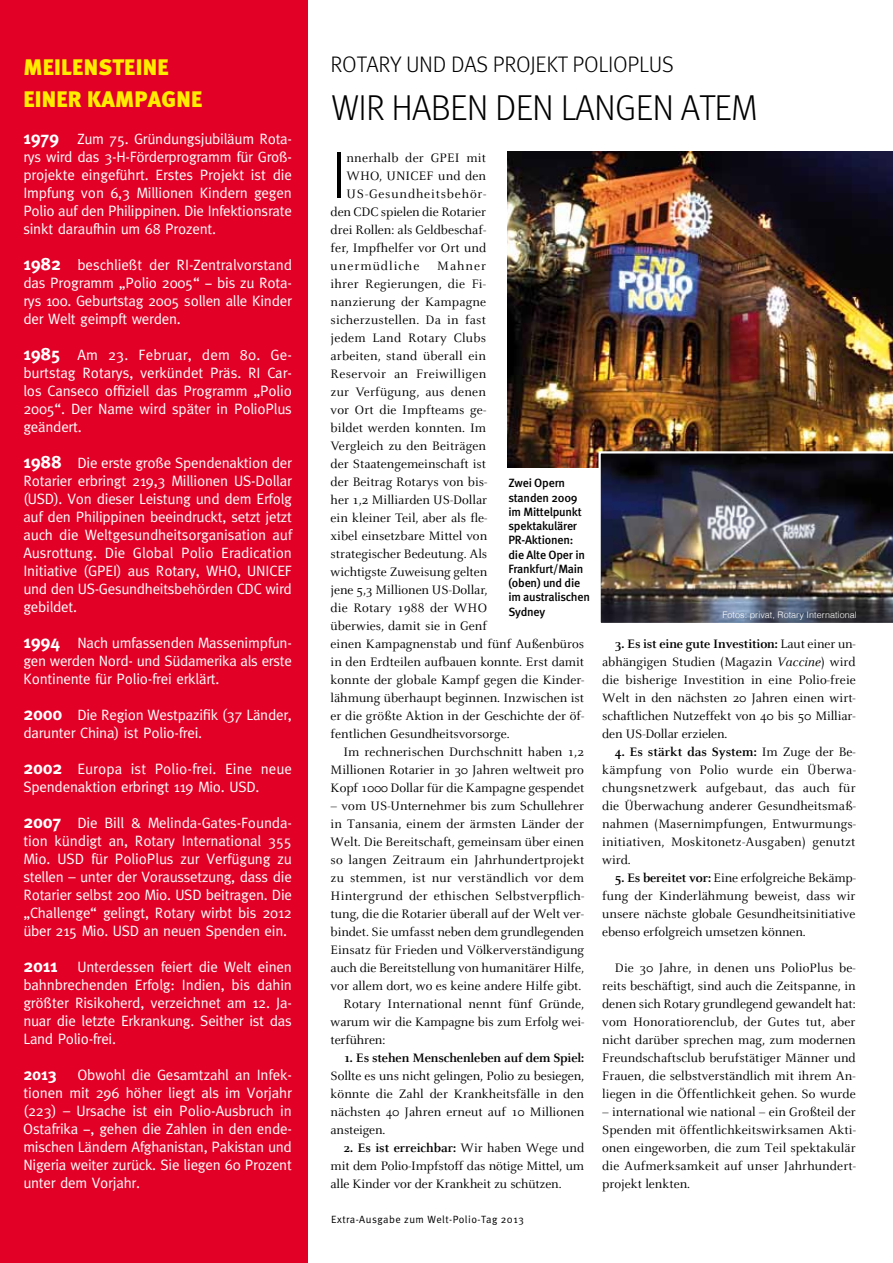
<style>
.page{position:relative;width:893px;height:1263px;background:#fff}
.page>*{position:absolute;margin:0;border:0;box-sizing:border-box;transform-origin:0 0}
.t1{font:300 65.7px "Meta";color:#000;scale:1.07 1}
.t2{font:300 36px "Meta";color:#000}
.t3{font:300 22.5px "Meta";letter-spacing:-.01em;color:#000}
.t4{font:900 22.5px/31.5px "Meta";letter-spacing:.01em;color:#ffed00}
.t5{font:700 18px "Meta";color:#fff}
.t6{font:700 16.5px "Meta";color:#fff}
.t7{font:15px/18px "Meta";letter-spacing:-.015em;color:#fff;text-align:justify}
.t8{font:13.5px/18px "Celeste";color:#000;text-align:justify}
.t9{font:700 13.5px "Celeste";letter-spacing:-.01em;color:#000}
.t10{font:13.5px "Celeste";letter-spacing:.06em;color:#000}
.t11{font:13.5px "Celeste";letter-spacing:.075em;color:#000}
.t12{font:500 12px/14.2px "Meta";letter-spacing:-.015em;color:#000}
.t13{font:10.5px "Meta Normal";letter-spacing:.045em;color:#000}
.t14{font:300 9px "Helvetica";letter-spacing:.005em;color:#fff}
.s1{font-weight:700;font-size:18px}
.s2{font-weight:700}
.s3{font-style:italic}
</style>
<div class="page">
<div style="left:0;top:0;width:308px;height:1263px;background:#e20026"></div>
<img style="left:507px;top:152px;width:386px;height:316px">
<img style="left:598px;top:451px;width:295px;height:172px">
<h3 class="t4" style="left:23px;top:52px;width:180px">MEILENSTEINE<br>EINER KAMPAGNE</h3>
<p class="t7" style="left:23px;top:130px;width:270px"><span class="s1">1979</span> Zum 75. Gründungsjubiläum Rota&shy;rys wird das 3-H-Förderprogramm für Groß&shy;projekte eingeführt. Erstes Projekt ist die Impfung von 6,3 Millionen Kindern gegen Polio auf den Philippinen. Die Infektionsrate sinkt daraufhin um 68 Prozent.</p>
<p class="t7" style="left:23px;top:256px;width:270px"><span class="s1">1982</span> beschließt der RI-Zentralvorstand das Programm „Polio 2005“ − bis zu Rota&shy;rys 100. Geburtstag 2005 sollen alle Kinder der Welt geimpft werden.</p>
<p class="t7" style="left:23px;top:346px;width:270px"><span class="s1">1985</span> Am 23. Februar, dem 80. Ge&shy;burtstag Rotarys, verkündet Präs. RI Car&shy;los Canseco offiziell das Programm „Polio 2005“. Der Name wird später in PolioPlus geändert.</p>
<p class="t7" style="left:23px;top:454px;width:270px"><span class="s1">1988</span> Die erste große Spendenaktion der Rotarier erbringt 219,3 Millionen US-Dollar (USD). Von dieser Leistung und dem Erfolg auf den Philippinen beeindruckt, setzt jetzt auch die Weltgesundheitsorganisation auf Ausrottung. Die Global Polio Eradication Initiative (GPEI) aus Rotary, WHO, UNICEF und den US-Gesundheitsbehörden CDC wird gebildet.</p>
<p class="t7" style="left:23px;top:634px;width:270px"><span class="s1">1994</span> Nach umfassenden Massenimpfun&shy;gen werden Nord- und Südamerika als erste Kontinente für Polio-frei erklärt.</p>
<p class="t7" style="left:23px;top:706px;width:270px"><span class="s1">2000</span> Die Region Westpazifik (37 Länder, darunter China) ist Polio-frei.</p>
<p class="t7" style="left:23px;top:760px;width:270px"><span class="s1">2002</span> Europa ist Polio-frei. Eine neue<br>Spendenaktion erbringt 119 Mio. USD.</p>
<p class="t7" style="left:23px;top:814px;width:270px"><span class="s1">2007</span> Die Bill &amp; Melinda-Gates-Founda&shy;tion kündigt an, Rotary International 355<br>Mio. USD für PolioPlus zur Verfügung zu stellen – unter der Voraussetzung, dass die Rotarier selbst 200 Mio. USD beitragen. Die „Challenge“ gelingt, Rotary wirbt bis 2012 über 215 Mio. USD an neuen Spenden ein.</p>
<h3 class="t5" style="left:23px;top:955px;width:36px">2011</h3>
<p class="t7" style="left:23px;top:958px;width:270px;text-indent:54px">Unterdessen feiert die Welt einen bahnbrechenden Erfolg: Indien, bis dahin größter Risikoherd, verzeichnet am 12. Ja&shy;nuar die letzte Erkrankung. Seither ist das Land Polio-frei.</p>
<p class="t6" style="left:23px;top:1064px;width:35px">2013</p>
<p class="t7" style="left:23px;top:1066px;width:270px;text-indent:54px">Obwohl die Gesamtzahl an Infek&shy;tionen mit 296 höher liegt als im Vorjahr (223) – Ursache ist ein Polio-Ausbruch in Ostafrika −, gehen die Zahlen in den ende&shy;mischen Ländern Afghanistan, Pakistan und Nigeria weiter zurück. Sie liegen 60 Prozent unter dem Vorjahr.</p>
<h3 class="t3" style="left:331px;top:51px;width:133px">ROTARY UND DAS</h3>
<h3 class="t3" style="left:493px;top:51px;width:49px">PROJEKT</h3>
<h3 class="t3" style="left:573px;top:51px;width:101px">POLIOPLUS</h3>
<h2 class="t2" style="left:332px;top:87px;width:80px">WIR HABEN</h2>
<h2 class="t2" style="left:495px;top:87px;width:19px">DEN</h2>
<h2 class="t2" style="left:561px;top:87px;width:19px">LANGEN</h2>
<h2 class="t2" style="left:681px;top:87px;width:39px">ATEM</h2>
<h1 class="t1" style="left:331px;top:138px;width:17px">I</h1>
<p class="t8" style="left:346px;top:149px;width:141px">nnerhalb der GPEI mit</p>
<p class="t8" style="left:346px;top:167px;width:141px">WHO, UNICEF und den</p>
<p class="t10" style="left:346px;top:187px;width:141px">US-Gesundheitsbehör-</p>
<p class="t8" style="left:331px;top:203px;width:157px">den CDC spielen die Rotarier</p>
<p class="t8" style="left:331px;top:221px;width:157px">drei Rollen: als Geldbeschaf-</p>
<p class="t8" style="left:331px;top:239px;width:157px">fer, Impfhelfer vor Ort und</p>
<p class="t11" style="left:331px;top:259px;width:90px">unermüdliche</p>
<p class="t8" style="left:331px;top:257px;width:255px;text-align:left;text-indent:107px">Mahner<br>ihrer Regierungen, die Fi-<br>nanzierung der Kampagne<br>sicherzustellen. Da in fast<br>jedem Land Rotary Clubs<br>arbeiten, stand überall ein<br>Reservoir an Freiwilligen<br>zur Verfügung, aus denen<br>vor Ort die Impfteams ge-<br>bildet werden konnten. Im<br>Vergleich zu den Beiträgen<br>der Staatengemeinschaft ist<br>der Beitrag Rotarys von bis-<br>her 1,2 Milliarden US-Dollar<br>ein kleiner Teil, aber als fle-<br>xibel einsetzbare Mittel von<br>strategischer Bedeutung. Als<br>wichtigste Zuweisung gelten<br>jene 5,3 Millionen US-Dollar,<br>die Rotary 1988 der WHO<br>überwies, damit sie in Genf<br>einen Kampagnenstab und fünf Außenbüros in den Erdteilen aufbauen konnte. Erst damit konnte der globale Kampf gegen die Kinder&shy;lähmung überhaupt beginnen. Inzwischen ist er die größte Aktion in der Geschichte der öf&shy;fentlichen Gesundheitsvorsorge.</p>
<p class="t8" style="left:331px;top:743px;width:255px;text-indent:13px">Im rechnerischen Durchschnitt haben 1,2<br>Millionen Rotarier in 30 Jahren weltweit pro Kopf 1000 Dollar für die Kampagne gespendet</p>
<p class="t8" style="left:331px;top:797px;width:255px">– vom US-Unternehmer bis zum Schullehrer</p>
<p class="t8" style="left:331px;top:815px;width:255px">in Tansania, einem der ärmsten Länder der</p>
<p class="t8" style="left:331px;top:833px;width:255px">Welt. Die Bereitschaft, gemeinsam über einen</p>
<p class="t8" style="left:331px;top:851px;width:255px">so langen Zeitraum ein Jahrhundertprojekt</p>
<p class="t8" style="left:331px;top:869px;width:255px">zu stemmen, ist nur verständlich vor dem</p>
<p class="t8" style="left:331px;top:887px;width:255px">Hintergrund der ethischen Selbstverpflich-</p>
<p class="t8" style="left:331px;top:905px;width:255px">tung, die die Rotarier überall auf der Welt ver-</p>
<p class="t8" style="left:331px;top:923px;width:255px">bindet. Sie umfasst neben dem grundlegenden</p>
<p class="t8" style="left:331px;top:941px;width:255px">Einsatz für Frieden und Völkerverständigung</p>
<p class="t8" style="left:331px;top:959px;width:255px">auch die Bereitstellung von humanitärer Hilfe,</p>
<p class="t8" style="left:331px;top:977px;width:252px">vor allem dort, wo es keine andere Hilfe gibt.</p>
<p class="t8" style="left:343px;top:995px;width:242px">Rotary International nennt fünf Gründe,</p>
<p class="t8" style="left:331px;top:1013px;width:255px">warum wir die Kampagne bis zum Erfolg wei-</p>
<p class="t8" style="left:331px;top:1031px;width:56px">terführen:</p>
<p class="t9" style="left:343px;top:1050px;width:242px">1. Es stehen Menschenleben auf dem Spiel:</p>
<p class="t8" style="left:331px;top:1067px;width:255px">Sollte es uns nicht gelingen, Polio zu besiegen, könnte die Zahl der Krankheitsfälle in den nächsten 40 Jahren erneut auf 10 Millionen ansteigen.</p>
<p class="t8" style="left:331px;top:1139px;width:255px;text-indent:13px"><span class="s2">2. Es ist erreichbar:</span> Wir haben Wege und mit dem Polio-Impfstoff das nötige Mittel, um alle Kinder vor der Krankheit zu schützen.</p>
<p class="t12" style="left:508px;top:476px;width:83px">Zwei Opern standen 2009 im Mittelpunkt spektakulärer<br>PR-Aktionen: die Alte Oper in<br>Frankfurt/Main (oben) und die im australischen<br>Sydney</p>
<p class="t14" style="left:722px;top:607px;width:136px">Fotos: privat, Rotary International</p>
<p class="t8" style="left:602px;top:635px;width:255px;text-indent:13px"><span class="s2">3. Es ist eine gute Investition:</span> Laut einer un&shy;abhängigen Studien (Magazin <span class="s3">Vaccine</span>) wird die bisherige Investition in eine Polio-freie Welt in den nächsten 20 Jahren einen wirt&shy;schaftlichen Nutzeffekt von 40 bis 50 Milliar&shy;den US-Dollar erzielen.</p>
<p class="t8" style="left:602px;top:743px;width:255px;text-indent:13px"><span class="s2">4. Es stärkt das System:</span> Im Zuge der Be&shy;kämpfung von Polio wurde ein Überwa&shy;chungsnetzwerk aufgebaut, das auch für die Überwachung anderer Gesundheitsmaß&shy;nahmen (Masernimpfungen, Entwurmungs&shy;initiativen, Moskitonetz-Ausgaben) genutzt wird.</p>
<p class="t8" style="left:602px;top:869px;width:255px;text-indent:13px"><span class="s2">5. Es bereitet vor:</span> Eine erfolgreiche Bekämp&shy;fung der Kinderlähmung beweist, dass wir unsere nächste globale Gesundheitsinitiative ebenso erfolgreich umsetzen können.</p>
<p class="t8" style="left:602px;top:959px;width:255px;text-indent:13px">Die 30 Jahre, in denen uns PolioPlus be&shy;reits beschäftigt, sind auch die Zeitspanne, in denen sich Rotary grundlegend gewandelt hat: vom Honoratiorenclub, der Gutes tut, aber nicht darüber sprechen mag, zum modernen Freundschaftsclub berufstätiger Männer und Frauen, die selbstverständlich mit ihrem An&shy;liegen in die Öffentlichkeit gehen. So wurde</p>
<p class="t8" style="left:602px;top:1103px;width:255px">– international wie national – ein Großteil der Spenden mit öffentlichkeitswirksamen Akti&shy;onen eingeworben, die zum Teil spektakulär die Aufmerksamkeit auf unser Jahrhundert&shy;projekt lenkten.</p>
<p class="t13" style="left:331px;top:1214px;width:194px">Extra-Ausgabe zum Welt-Polio-Tag 2013</p>
</div>
